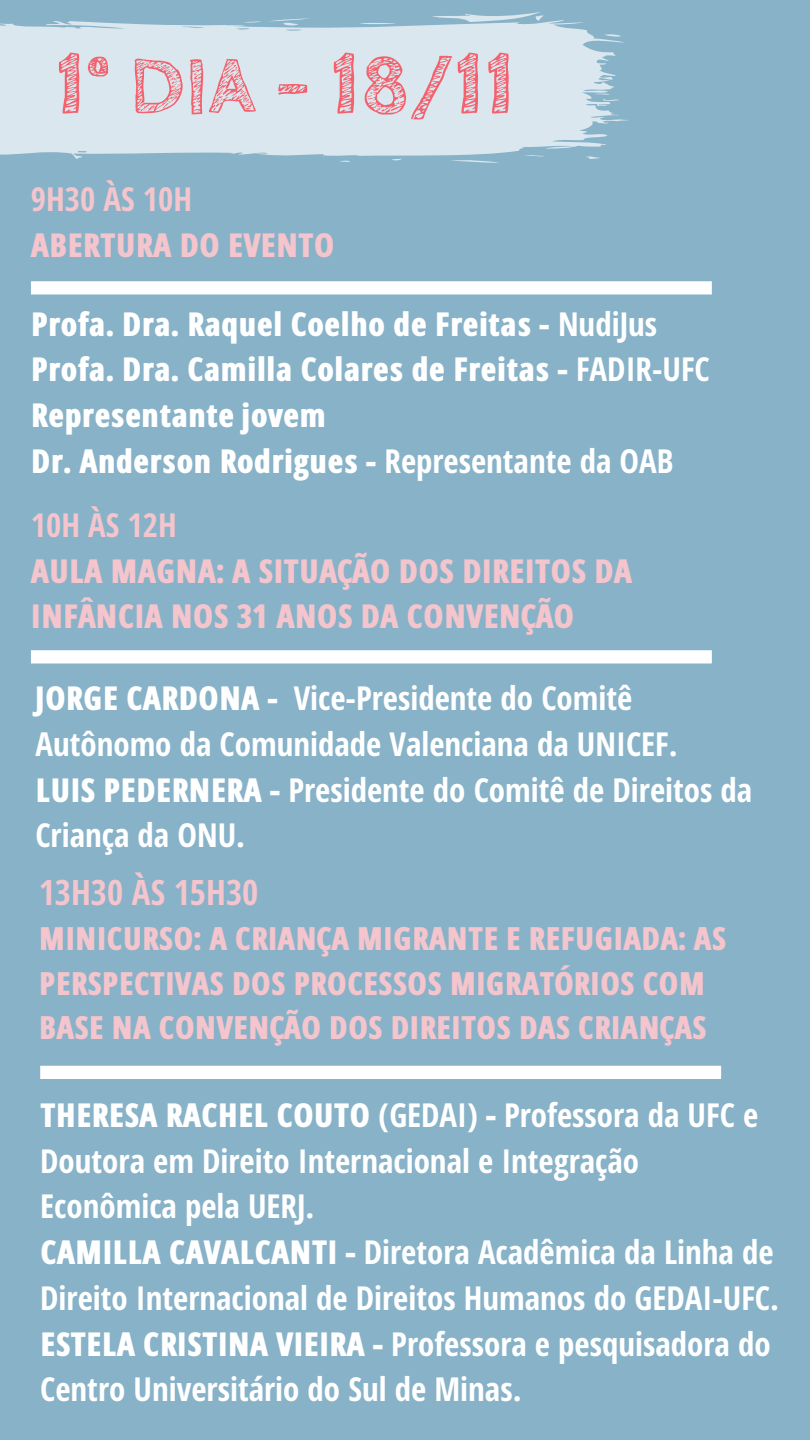
<style>
.page{position:relative;width:810px;height:1440px;background:#87b2c8}
.page>*{position:absolute;margin:0;border:0;box-sizing:border-box;transform-origin:0 0}
.t1{font:700 83.6px "Cabin Sketch";color:#f4616e}
.t2{font:700 35px "Open Sans Hebrew Condensed";color:#f4c5cc}
.t3{font:700 33px/45.8px "Open Sans Hebrew Condensed";color:#fff}
.t4{font:800 33px/45.8px "Open Sans Hebrew Condensed";color:#fff}
.t5{font:800 33px/45.8px "Open Sans Hebrew Condensed";color:#f4c5cc}
.t6{font:700 33px "Open Sans Hebrew Condensed";color:#f4c5cc}
.t7{font:800 32px/44.2px "Open Sans Hebrew Condensed";color:#f4c5cc}
.s1{font-weight:700}
.s2{font-weight:800}
</style>
<div class="page">
<svg style="left:0;top:12px;width:629px;height:151px;fill:#dae7ee"></svg>
<div style="left:40px;top:1066px;width:681px;height:13px;background:#fff"></div>
<svg style="left:31px;top:650px;width:681px;height:13px"></svg>
<svg style="left:31px;top:281px;width:681px;height:13px"></svg>
<h1 class="t1" style="left:55px;top:39px;width:462px">1° DIA - 18/11</h1>
<p class="t6" style="left:31px;top:176px;width:163px">9H30 ÀS 10H</p>
<p class="t5" style="left:31px;top:221px;width:305px">ABERTURA DO EVENTO</p>
<p class="t4" style="left:31px;top:300px;width:680px">Profa. Dra. Raquel Coelho de Freitas - <span class="s1">NudiJus </span>Profa. Dra. Camilla Colares de Freitas - <span class="s1">FADIR-UFC </span>Representante jovem<br>Dr. Anderson Rodrigues - <span class="s1">Representante da OAB</span></p>
<p class="t6" style="left:31px;top:502px;width:147px">10H ÀS 12H</p>
<p class="t5" style="left:31px;top:547px;width:603px">AULA MAGNA: A SITUAÇÃO DOS DIREITOS DA<br>INFÂNCIA NOS 31 ANOS DA CONVENÇÃO</p>
<p class="t3" style="left:35px;top:674px;width:718px"><span class="s2">JORGE CARDONA -</span> Vice-Presidente do Comitê Autônomo da Comunidade Valenciana da UNICEF.<br><span class="s2">LUIS PEDERNERA -</span> Presidente do Comitê de Direitos da Criança da ONU.</p>
<p class="t2" style="left:39px;top:867px;width:221px">13H30 ÀS 15H30</p>
<p class="t7" style="left:39px;top:916px;width:689px">MINICURSO: A CRIANÇA MIGRANTE E REFUGIADA: AS<br>PERSPECTIVAS DOS PROCESSOS MIGRATÓRIOS COM<br>BASE NA CONVENÇÃO DOS DIREITOS DAS CRIANÇAS</p>
<p class="t3" style="left:40px;top:1091px;width:740px"><span class="s2">THERESA RACHEL COUTO</span> (GEDAI) <span class="s2">-</span> Professora da UFC e Doutora em Direito Internacional e Integração Econômica pela UERJ.<br><span class="s2">CAMILLA CAVALCANTI -</span> Diretora Acadêmica da Linha de Direito Internacional de Direitos Humanos do GEDAI-UFC.<br><span class="s2">ESTELA CRISTINA VIEIRA -</span> Professora e pesquisadora do Centro Universitário do Sul de Minas.</p>
</div>
